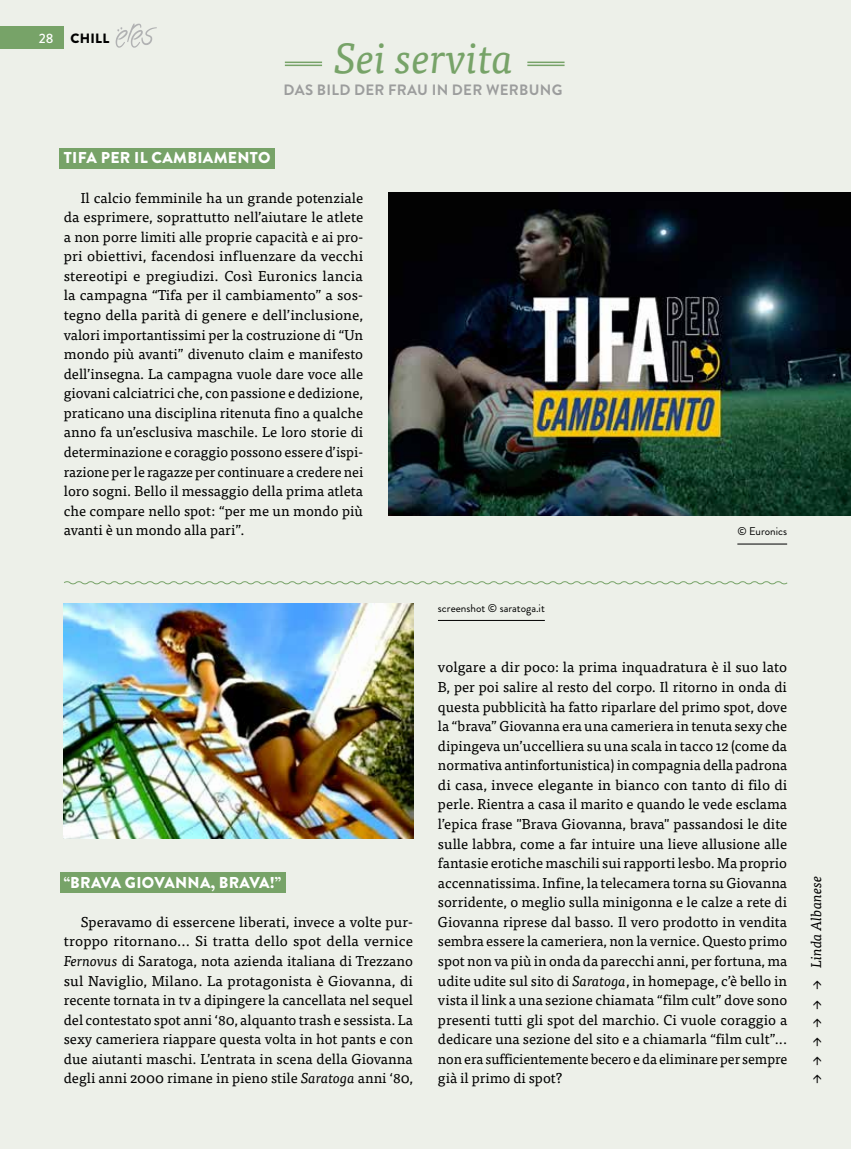
<style>
.page{position:relative;width:851px;height:1149px;background:#fff}
.page>*{position:absolute;margin:0;border:0;box-sizing:border-box;transform-origin:0 0}
.t1{font:italic 42px "Tisa Pro";color:#77a368}
.t2{font:900 15.75px "Brandon Grotesque";letter-spacing:.02em;color:#fff}
.t3{font:700 15px "Brandon Grotesque";letter-spacing:.02em;color:#9c9d9d}
.t4{font:14.25px/19.5px "Tisa Pro";color:#000;text-align:justify}
.t5{font:italic 14.25px "Tisa Pro";color:#000}
.t6{font:900 13.5px "Brandon Grotesque";letter-spacing:.02em;color:#000}
.t7{font:11.25px "Brandon Grotesque";color:#000}
.s1{font-weight:500;color:#fff}
.s2{font-style:italic}
</style>
<div class="page">
<div style="left:0;top:0;width:850px;height:1148px;background:#edf0e9"></div>
<div style="left:60px;top:148px;width:215px;height:20px;background:#77a368"></div>
<div style="left:60px;top:872px;width:225px;height:20px;background:#77a368"></div>
<hr style="left:285px;top:62px;width:37px;height:1px;background:#77a368">
<hr style="left:285px;top:65px;width:37px;height:1px;background:#77a368">
<hr style="left:527px;top:62px;width:37px;height:1px;background:#77a368">
<hr style="left:527px;top:65px;width:37px;height:1px;background:#77a368">
<svg style="left:64px;top:581px;width:724px;height:4px"></svg>
<hr style="left:438px;top:620px;width:106px;height:1px;background:#000">
<hr style="left:737px;top:543px;width:50px;height:1px;background:#000">
<img style="left:64px;top:603px;width:349px;height:235px">
<img style="left:388px;top:193px;width:462px;height:322px">
<div style="left:0;top:26px;width:64px;height:23px;background:#77a368"></div>
<svg style="left:116px;top:23px;width:41px;height:25px"></svg>
<p class="t6" style="left:39px;top:28px;width:72px"><span class="s1">28</span> CHILL</p>
<h1 class="t1" style="left:333px;top:27px;width:182px">Sei servita</h1>
<p class="t3" style="left:283px;top:79px;width:280px">DAS BILD DER FRAU IN DER WERBUNG</p>
<p class="t2" style="left:64px;top:147px;width:208px">TIFA PER IL CAMBIAMENTO</p>
<p class="t4" style="left:64px;top:187px;width:301px;text-indent:17px">Il calcio femminile ha un grande potenziale da esprimere, soprattutto nell’aiutare le atlete a non porre limiti alle proprie capacità e ai pro&shy;pri obiettivi, facendosi influenzare da vecchi stereotipi e pregiudizi. Così Euronics lancia la campagna “Tifa per il cambiamento” a sos&shy;tegno della parità di genere e dell’inclusione, valori importantissimi per la costruzione di “Un mondo più avanti” divenuto claim e manifesto dell’insegna. La campagna vuole dare voce alle giovani calciatrici che, con passione e dedizione, praticano una disciplina ritenuta fino a qualche anno fa un’esclusiva maschile. Le loro storie di determinazione e coraggio possono essere d’ispi&shy;razione per le ragazze per continuare a credere nei loro sogni. Bello il messaggio della prima atleta che compare nello spot: “per me un mondo più avanti è un mondo alla pari”.</p>
<p class="t7" style="left:737px;top:523px;width:51px">© Euronics</p>
<p class="t2" style="left:64px;top:870px;width:219px">“BRAVA GIOVANNA, BRAVA!”</p>
<p class="t4" style="left:64px;top:910px;width:351px;text-indent:17px">Speravamo di essercene liberati, invece a volte pur&shy;troppo ritornano... Si tratta dello spot della vernice <span class="s2">Fernovus</span> di Saratoga, nota azienda italiana di Trezzano sul Naviglio, Milano. La protagonista è Giovanna, di recente tornata in tv a dipingere la cancellata nel sequel del contestato spot anni ‘80, alquanto trash e sessista. La sexy cameriera riappare questa volta in hot pants e con due aiutanti maschi. L’entrata in scena della Giovanna degli anni 2000 rimane in pieno stile <span class="s2">Saratoga</span> anni ‘80,</p>
<p class="t7" style="left:438px;top:600px;width:108px">screenshot © saratoga.it</p>
<p class="t4" style="left:438px;top:656px;width:351px">volgare a dir poco: la prima inquadratura è il suo lato B, per poi salire al resto del corpo. Il ritorno in onda di questa pubblicità ha fatto riparlare del primo spot, dove la “brava” Giovanna era una cameriera in tenuta sexy che dipingeva un’uccelliera su una scala in tacco 12 (come da normativa antinfortunistica) in compagnia della padrona di casa, invece elegante in bianco con tanto di filo di perle. Rientra a casa il marito e quando le vede esclama l’epica frase "Brava Giovanna, brava" passandosi le dite sulle labbra, come a far intuire una lieve allusione alle fantasie erotiche maschili sui rapporti lesbo. Ma proprio accennatissima. Infine, la telecamera torna su Giovanna sorridente, o meglio sulla minigonna e le calze a rete di Giovanna riprese dal basso. Il vero prodotto in vendita sembra essere la cameriera, non la vernice. Questo primo spot non va più in onda da parecchi anni, per fortuna, ma udite udite sul sito di <span class="s2">Saratoga</span>, in homepage, c’è bello in vista il link a una sezione chiamata “film cult” dove sono presenti tutti gli spot del marchio. Ci vuole coraggio a dedicare una sezione del sito e a chiamarla “film cult”... non era sufficientemente becero e da eliminare per sempre già il primo di spot?</p>
<p class="t5" style="left:805px;top:1083px;width:210px;rotate:-90deg">→ → → → → → Linda Albanese</p>
</div>
